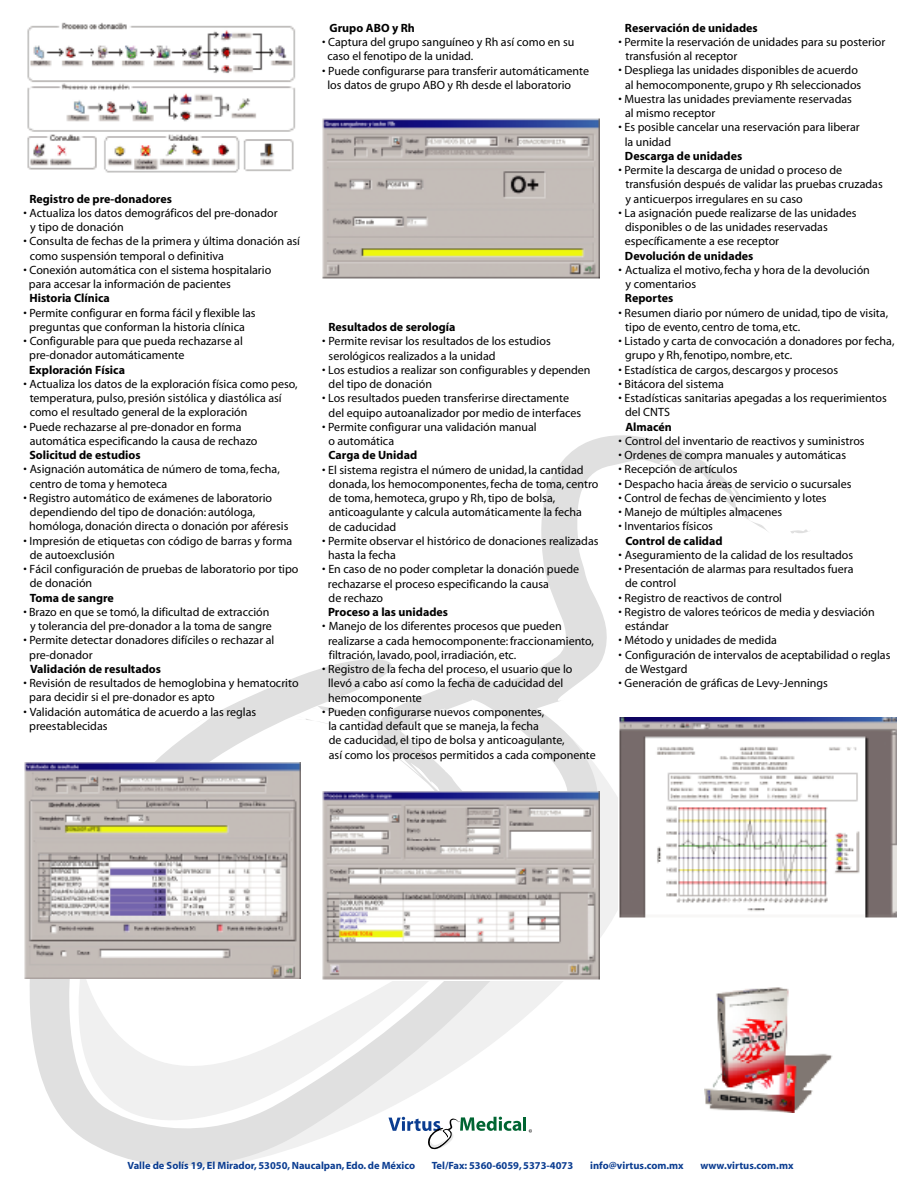
<style>
.page{position:relative;width:918px;height:1188px;background:#fff}
.page>*{position:absolute;margin:0;border:0;box-sizing:border-box;transform-origin:0 0}
.t1{font:12px/14.2px "Myriad";color:#000}
.t2{font:700 12px "Myriad";color:#000}
.t3{font:700 10.5px "Myriad";color:#0b3d91}
</style>
<div class="page">
<svg style="left:598px;top:769px;width:20px;height:211px;fill:#f0f0f0"></svg>
<svg style="left:29px;top:659px;width:569px;height:508px"></svg>
<svg style="left:741px;top:506px;width:29px;height:25px"></svg>
<svg style="left:790px;top:529px;width:18px;height:5px"></svg>
<svg style="left:498px;top:435px;width:243px;height:281px"></svg>
<svg style="left:690px;top:454px;width:9px;height:5px"></svg>
<svg style="left:66px;top:913px;width:433px;height:232px"></svg>
<svg style="left:389px;top:1117px;width:143px;height:34px"></svg>
<img style="left:27px;top:22px;width:269px;height:151px">
<img style="left:24px;top:763px;width:277px;height:216px">
<img style="left:322px;top:118px;width:277px;height:161px">
<img style="left:322px;top:791px;width:277px;height:189px">
<img style="left:704px;top:987px;width:129px;height:125px">
<img style="left:619px;top:718px;width:277px;height:200px">
<p class="t2" style="left:29px;top:192px;width:144px">Registro de pre-donadores</p>
<p class="t1" style="left:30px;top:206px;width:249px;text-indent:-7px">• Actualiza los datos demográficos del pre-donador y tipo de donación</p>
<p class="t1" style="left:30px;top:235px;width:272px;text-indent:-6px">• Consulta de fechas de la primera y última donación así como suspensión temporal o definitiva</p>
<p class="t1" style="left:29px;top:263px;width:244px;text-indent:-5px">• Conexión automática con el sistema hospitalario para accesar la información de pacientes</p>
<p class="t2" style="left:29px;top:292px;width:82px">Historia Clínica</p>
<p class="t1" style="left:24px;top:306px;width:234px;text-align:center">• Permite configurar en forma fácil y flexible las preguntas que conforman la historia clínica</p>
<p class="t1" style="left:29px;top:335px;width:215px;text-indent:-6px">• Configurable para que pueda rechazarse al pre-donador automáticamente</p>
<p class="t2" style="left:29px;top:363px;width:97px">Exploración Física</p>
<p class="t1" style="left:30px;top:377px;width:269px;text-indent:-6px">• Actualiza los datos de la exploración física como peso, temperatura, pulso, presión sistólica y diastólica así como el resultado general de la exploración</p>
<p class="t1" style="left:30px;top:420px;width:229px;text-indent:-6px">• Puede rechazarse al pre-donador en forma automática especificando la causa de rechazo</p>
<p class="t2" style="left:29px;top:449px;width:113px">Solicitud de estudios</p>
<p class="t1" style="left:30px;top:463px;width:252px;text-indent:-6px">• Asignación automática de número de toma,fecha, centro de toma y hemoteca</p>
<p class="t1" style="left:29px;top:491px;width:261px;text-indent:-6px">• Registro automático de exámenes de laboratorio dependiendo del tipo de donación: autóloga, homóloga, donación directa o donación por aféresis</p>
<p class="t1" style="left:30px;top:534px;width:264px;text-indent:-6px">• Impresión de etiquetas con código de barras y forma de autoexclusión</p>
<p class="t1" style="left:30px;top:563px;width:270px;text-indent:-6px">• Fácil configuración de pruebas de laboratorio por tipo de donación</p>
<p class="t2" style="left:30px;top:591px;width:85px">Toma de sangre</p>
<p class="t1" style="left:24px;top:605px;width:250px;text-align:center">• Brazo en que se tomó, la dificultad de extracción y tolerancia del pre-donador a la toma de sangre</p>
<p class="t1" style="left:29px;top:634px;width:247px;text-indent:-6px">• Permite detectar donadores difíciles o rechazar al pre-donador</p>
<p class="t2" style="left:30px;top:663px;width:132px">Validación de resultados</p>
<p class="t1" style="left:29px;top:677px;width:271px;text-indent:-6px">• Revisión de resultados de hemoglobina y hematocrito para decidir si el pre-donador es apto</p>
<p class="t1" style="left:29px;top:705px;width:229px;text-indent:-6px">• Validación automática de acuerdo a las reglas preestablecidas</p>
<p class="t2" style="left:330px;top:22px;width:87px">Grupo ABO y Rh</p>
<p class="t1" style="left:327px;top:35px;width:249px;text-indent:-5px">• Captura del grupo sanguíneo y Rh así como en su caso el fenotipo de la unidad.</p>
<p class="t1" style="left:327px;top:64px;width:263px;text-indent:-5px">• Puede configurarse para transferir automáticamente los datos de grupo ABO y Rh desde el laboratorio</p>
<p class="t2" style="left:328px;top:321px;width:129px">Resultados de serología</p>
<p class="t1" style="left:329px;top:335px;width:224px;text-indent:-6px">• Permite revisar los resultados de los estudios serológicos realizados a la unidad</p>
<p class="t1" style="left:329px;top:363px;width:264px;text-indent:-6px">• Los estudios a realizar son configurables y dependen del tipo de donación</p>
<p class="t1" style="left:329px;top:392px;width:254px;text-indent:-6px">• Los resultados pueden transferirse directamente del equipo autoanalizador por medio de interfaces</p>
<p class="t1" style="left:328px;top:420px;width:210px;text-indent:-6px">• Permite configurar una validación manual o automática</p>
<p class="t2" style="left:329px;top:449px;width:90px">Carga de Unidad</p>
<p class="t1" style="left:329px;top:463px;width:271px;text-indent:-7px">• El sistema registra el número de unidad, la cantidad donada, los hemocomponentes,fecha de toma, centro de toma, hemoteca, grupo y Rh,tipo de bolsa, anticoagulante y calcula automáticamente la fecha<br>de caducidad</p>
<p class="t1" style="left:328px;top:534px;width:272px;text-indent:-6px">• Permite observar el histórico de donaciones realizadas hasta la fecha</p>
<p class="t1" style="left:328px;top:563px;width:253px;text-indent:-6px">• En caso de no poder completar la donación puede rechazarse el proceso especificando la causa<br>de rechazo</p>
<p class="t2" style="left:328px;top:606px;width:121px">Proceso a las unidades</p>
<p class="t1" style="left:328px;top:620px;width:267px;text-indent:-6px">• Manejo de los diferentes procesos que pueden realizarse a cada hemocomponente:fraccionamiento, filtración, lavado, pool, irradiación, etc.</p>
<p class="t1" style="left:328px;top:662px;width:246px;text-indent:-6px">• Registro de la fecha del proceso, el usuario que lo llevó a cabo así como la fecha de caducidad del hemocomponente</p>
<p class="t1" style="left:328px;top:705px;width:269px;text-indent:-6px">• Pueden configurarse nuevos componentes,<br>la cantidad default que se maneja, la fecha<br>de caducidad, el tipo de bolsa y anticoagulante,<br>así como los procesos permitidos a cada componente</p>
<p class="t2" style="left:625px;top:22px;width:134px">Reservación de unidades</p>
<p class="t1" style="left:625px;top:35px;width:261px;text-indent:-7px">• Permite la reservación de unidades para su posterior transfusión al receptor</p>
<p class="t1" style="left:619px;top:64px;width:244px;text-align:center">• Despliega las unidades disponibles de acuerdo al hemocomponente, grupo y Rh seleccionados</p>
<p class="t1" style="left:625px;top:92px;width:228px;text-indent:-7px">• Muestra las unidades previamente reservadas al mismo receptor</p>
<p class="t1" style="left:625px;top:121px;width:237px;text-indent:-6px">• Es posible cancelar una reservación para liberar la unidad</p>
<p class="t2" style="left:625px;top:150px;width:119px">Descarga de unidades</p>
<p class="t1" style="left:625px;top:164px;width:259px;text-indent:-7px">• Permite la descarga de unidad o proceso de transfusión después de validar las pruebas cruzadas y anticuerpos irregulares en su caso</p>
<p class="t1" style="left:625px;top:206px;width:233px;text-indent:-6px">• La asignación puede realizarse de las unidades disponibles o de las unidades reservadas específicamente a ese receptor</p>
<p class="t2" style="left:625px;top:250px;width:130px">Devolución de unidades</p>
<p class="t1" style="left:626px;top:263px;width:246px;text-indent:-7px">• Actualiza el motivo,fecha y hora de la devolución y comentarios</p>
<p class="t2" style="left:625px;top:292px;width:50px">Reportes</p>
<p class="t1" style="left:625px;top:306px;width:264px;text-indent:-7px">• Resumen diario por número de unidad,tipo de visita, tipo de evento, centro de toma, etc.</p>
<p class="t1" style="left:625px;top:335px;width:271px;text-indent:-7px">• Listado y carta de convocación a donadores por fecha, grupo y Rh,fenotipo, nombre, etc.</p>
<p class="t1" style="left:619px;top:363px;width:221px">• Estadística de cargos, descargos y procesos</p>
<p class="t1" style="left:619px;top:377px;width:107px">• Bitácora del sistema</p>
<p class="t1" style="left:625px;top:392px;width:263px;text-indent:-7px">• Estadísticas sanitarias apegadas a los requerimientos del CNTS</p>
<p class="t2" style="left:625px;top:421px;width:48px">Almacén</p>
<p class="t1" style="left:619px;top:434px;width:248px">• Control del inventario de reactivos y suministros</p>
<p class="t1" style="left:619px;top:449px;width:229px">• Ordenes de compra manuales y automáticas</p>
<p class="t1" style="left:619px;top:463px;width:120px">• Recepción de artículos</p>
<p class="t1" style="left:619px;top:477px;width:234px">• Despacho hacia áreas de servicio o sucursales</p>
<p class="t1" style="left:619px;top:491px;width:210px">• Control de fechas de vencimiento y lotes</p>
<p class="t1" style="left:619px;top:506px;width:165px">• Manejo de múltiples almacenes</p>
<p class="t1" style="left:619px;top:520px;width:96px">• Inventarios físicos</p>
<p class="t2" style="left:625px;top:535px;width:99px">Control de calidad</p>
<p class="t1" style="left:619px;top:548px;width:236px">• Aseguramiento de la calidad de los resultados</p>
<p class="t1" style="left:625px;top:563px;width:230px;text-indent:-7px">• Presentación de alarmas para resultados fuera de control</p>
<p class="t1" style="left:619px;top:591px;width:165px">• Registro de reactivos de control</p>
<p class="t1" style="left:625px;top:605px;width:251px;text-indent:-7px">• Registro de valores teóricos de media y desviación estándar</p>
<p class="t1" style="left:619px;top:634px;width:160px">• Método y unidades de medida</p>
<p class="t1" style="left:625px;top:648px;width:267px;text-indent:-7px">• Configuración de intervalos de aceptabilidad o reglas de Westgard</p>
<p class="t1" style="left:619px;top:677px;width:211px">• Generación de gráficas de Levy-Jennings</p>
<p class="t3" style="left:128px;top:1160px;width:289px">Valle de Solís 19, El Mirador, 53050,Naucalpan, Edo.de México</p>
<p class="t3" style="left:432px;top:1160px;width:143px">Tel/Fax: 5360-6059, 5373-4073</p>
<p class="t3" style="left:590px;top:1160px;width:95px">info@virtus.com.mx</p>
<p class="t3" style="left:701px;top:1160px;width:94px">www.virtus.com.mx</p>
</div>
